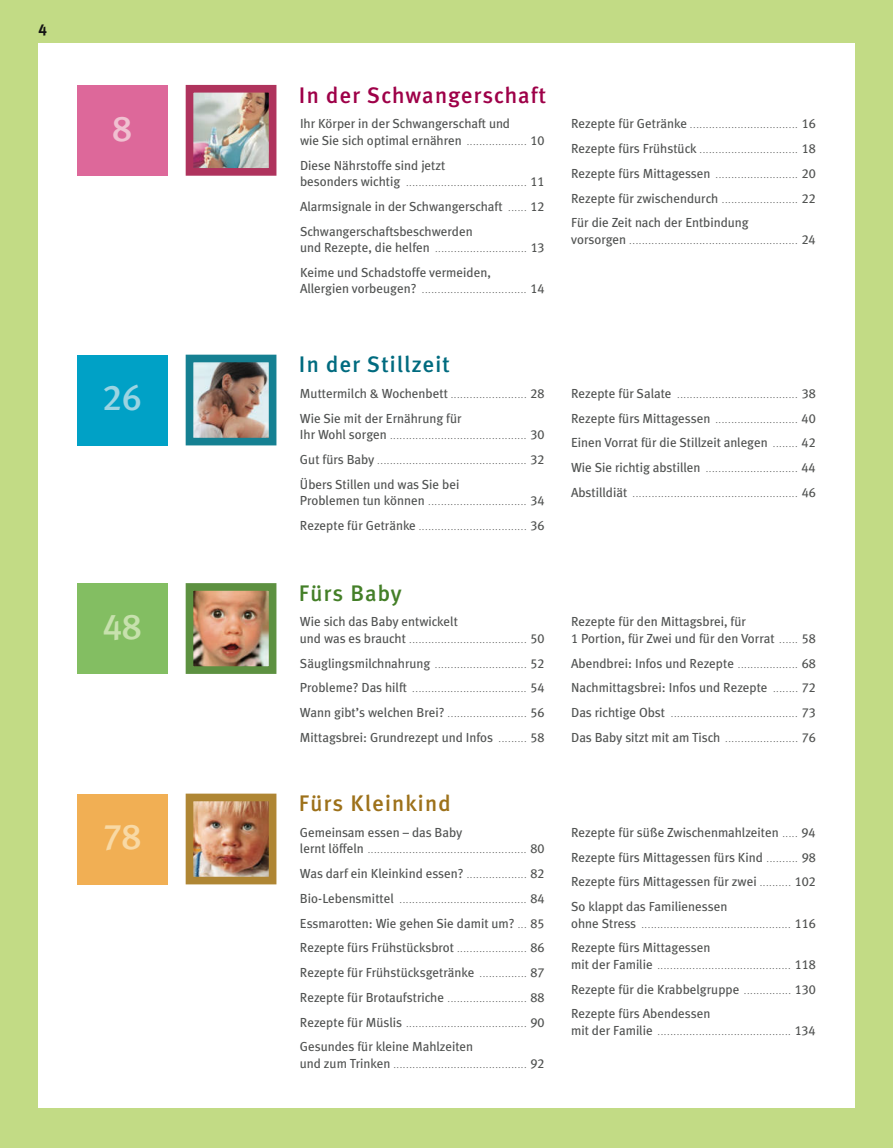
<style>
.page{position:relative;width:893px;height:1148px;background:#c2db85}
.page>*{position:absolute;margin:0;border:0;box-sizing:border-box;transform-origin:0 0}
.t1{font:500 36px "Meta GU";color:#9cd4e2}
.t2{font:500 36px "Meta GU";color:#f8d9a5}
.t3{font:500 36px "Meta GU";color:#c7e1ad}
.t4{font:500 36px "Meta GU";color:#f0c1d1}
.t5{font:500 22.5px "Meta GU";letter-spacing:.05em;color:#9e0048}
.t6{font:500 22.5px "Meta GU";letter-spacing:.055em;color:#006b7f}
.t7{font:500 22.5px "Meta GU";letter-spacing:.055em;color:#9d711a}
.t8{font:500 22.5px "Meta GU";letter-spacing:.05em;color:#447f28}
.t9{font:700 15.75px "Meta GU";color:#141414}
.t10{font:13.2px/24.8px "Meta GU";color:#505251}
.t11{font:7.5px "Meta GU";color:#505251}
.s1{font-size:7.5px}
.s2{font-size:13.2px}
</style>
<div class="page">
<div style="left:38px;top:44px;width:817px;height:1064px;background:#fff"></div>
<div style="left:77px;top:355px;width:90px;height:90px;background:#00a1c6"></div>
<img style="left:195px;top:364px;width:72px;height:72px">
<div style="left:186px;top:355px;width:90px;height:90px;border:8px solid #158092"></div>
<div style="left:77px;top:793px;width:90px;height:91px;background:#f1af54"></div>
<img style="left:195px;top:802px;width:72px;height:73px">
<div style="left:186px;top:793px;width:90px;height:91px;border:8px solid #af8634"></div>
<div style="left:77px;top:85px;width:90px;height:91px;background:#dd689a"></div>
<img style="left:195px;top:94px;width:72px;height:73px">
<div style="left:186px;top:85px;width:90px;height:91px;border:8px solid #af335d"></div>
<div style="left:77px;top:583px;width:90px;height:91px;background:#83be62"></div>
<img style="left:195px;top:592px;width:72px;height:73px">
<div style="left:186px;top:583px;width:90px;height:91px;border:8px solid #5d9141"></div>
<h3 class="t9" style="left:38px;top:24px;width:10px">4</h3>
<h2 class="t5" style="left:299px;top:86px;width:249px">In der Schwangerschaft</h2>
<h1 class="t4" style="left:112px;top:114px;width:21px">8</h1>
<h3 class="t10" style="left:300px;top:116px;width:246px;line-height:16.5px">Ihr Körper in der Schwangerschaft und<br>wie Sie sich optimal ernähren <span class="s1">. . . . . . . . . . . . . . . . . . .</span> 10</h3>
<h3 class="t10" style="left:300px;top:153px;width:147px">Diese Nährstoffe sind jetzt</h3>
<p class="t11" style="left:300px;top:180px;width:246px"><span class="s2">besonders wichtig</span> ...................................... <span class="s2">11</span></p>
<h3 class="t10" style="left:300px;top:195px;width:246px">Alarmsignale in der Schwangerschaft <span class="s1">. . . . . .</span> 12<br>Schwangerschaftsbeschwerden</h3>
<p class="t11" style="left:300px;top:246px;width:246px"><span class="s2">und Rezepte, die helfen</span> ............................. <span class="s2">13</span></p>
<h3 class="t10" style="left:300px;top:261px;width:192px">Keime und Schadstoffe vermeiden,</h3>
<p class="t11" style="left:300px;top:288px;width:246px"><span class="s2">Allergienvorbeugen?</span> ................................. <span class="s2">14</span></p>
<h2 class="t6" style="left:299px;top:356px;width:152px">In der Stillzeit</h2>
<h1 class="t1" style="left:103px;top:384px;width:40px">26</h1>
<h3 class="t10" style="left:300px;top:382px;width:246px">Muttermilch &amp; Wochenbett <span class="s1">........................</span> 28<br>Wie Sie mit der Ernährung für</h3>
<p class="t11" style="left:300px;top:434px;width:246px"><span class="s2">Ihr Wohl sorgen</span> ........................................... <span class="s2">30</span></p>
<p class="t11" style="left:300px;top:458px;width:246px"><span class="s2">Gut fürs Baby</span> ............................................... <span class="s2">32</span></p>
<h3 class="t10" style="left:300px;top:473px;width:161px">Übers Stillen und was Sie bei</h3>
<p class="t11" style="left:300px;top:500px;width:246px"><span class="s2">Problemen tun können</span> ............................... <span class="s2">34</span></p>
<p class="t11" style="left:300px;top:524px;width:246px"><span class="s2">Rezepte für Getränke</span> .................................. <span class="s2">36</span></p>
<h2 class="t8" style="left:299px;top:584px;width:104px">Fürs Baby</h2>
<h1 class="t3" style="left:103px;top:612px;width:40px">48</h1>
<h3 class="t10" style="left:300px;top:610px;width:159px">Wie sich das Baby entwickelt</h3>
<p class="t11" style="left:300px;top:637px;width:246px"><span class="s2">und was es braucht</span> ..................................... <span class="s2">50</span></p>
<p class="t11" style="left:300px;top:662px;width:246px"><span class="s2">Säuglingsmilchnahrung</span> ............................. <span class="s2">52</span></p>
<p class="t11" style="left:300px;top:687px;width:246px"><span class="s2">Probleme? Das hilft</span> .................................... <span class="s2">54</span></p>
<p class="t11" style="left:300px;top:711px;width:246px"><span class="s2">Wann gibt’s welchen Brei?</span> ......................... <span class="s2">56</span></p>
<h3 class="t10" style="left:300px;top:726px;width:246px">Mittagsbrei: Grundrezept und Infos <span class="s1">. . . . . . . . .</span> 58</h3>
<h2 class="t7" style="left:299px;top:794px;width:153px">Fürs Kleinkind</h2>
<h1 class="t2" style="left:103px;top:822px;width:40px">78</h1>
<h3 class="t10" style="left:300px;top:821px;width:164px">Gemeinsam essen – das Baby</h3>
<p class="t11" style="left:300px;top:848px;width:246px"><span class="s2">lernt löffeln</span> .................................................. <span class="s2">80</span></p>
<h3 class="t10" style="left:300px;top:862px;width:246px">Was darf ein Kleinkind essen? <span class="s1">...................</span> 82</h3>
<p class="t11" style="left:300px;top:897px;width:246px"><span class="s2">Bio-Lebensmittel</span> ........................................ <span class="s2">84</span></p>
<h3 class="t10" style="left:300px;top:911px;width:246px;text-align:justify">Essmarotten: Wie gehen Sie damit um? <span class="s1">. . .</span> 85<br>Rezepte fürs Frühstücksbrot <span class="s1">......................</span> 86<br>Rezepte für Frühstücksgetränke <span class="s1">. . . . . . . . . . . . . . .</span> 87<br>Rezepte für Brotaufstriche <span class="s1">.........................</span> 88</h3>
<p class="t11" style="left:300px;top:1021px;width:246px"><span class="s2">Rezepte für Müslis</span> ...................................... <span class="s2">90</span></p>
<h3 class="t10" style="left:300px;top:1035px;width:175px">Gesundes für kleine Mahlzeiten</h3>
<p class="t11" style="left:300px;top:1062px;width:246px"><span class="s2">und zum Trinken</span> .......................................... <span class="s2">92</span></p>
<p class="t11" style="left:571px;top:123px;width:246px"><span class="s2">Rezepte für Getränke</span> .................................. <span class="s2">16</span></p>
<p class="t11" style="left:571px;top:147px;width:246px"><span class="s2">Rezepte fürs Frühstück</span> ............................... <span class="s2">18</span></p>
<p class="t11" style="left:571px;top:172px;width:246px"><span class="s2">Rezepte fürs Mittagessen</span> .......................... <span class="s2">20</span></p>
<h3 class="t10" style="left:571px;top:186px;width:246px">Rezepte für zwischendurch <span class="s1">........................</span> 22<br>Für die Zeit nach der Entbindung</h3>
<p class="t11" style="left:571px;top:238px;width:246px"><span class="s2">vorsorgen</span> ..................................................... <span class="s2">24</span></p>
<p class="t11" style="left:571px;top:392px;width:246px"><span class="s2">Rezepte für Salate</span> ...................................... <span class="s2">38</span></p>
<p class="t11" style="left:571px;top:417px;width:246px"><span class="s2">Rezepte fürs Mittagessen</span> .......................... <span class="s2">40</span></p>
<h3 class="t10" style="left:571px;top:431px;width:246px">Einen Vorrat für die Stillzeit anlegen <span class="s1">. . . . . . . .</span> 42</h3>
<p class="t11" style="left:571px;top:467px;width:246px"><span class="s2">Wie Sie richtig abstillen</span> ............................. <span class="s2">44</span></p>
<p class="t11" style="left:571px;top:491px;width:246px"><span class="s2">Abstilldiät</span> .................................................... <span class="s2">46</span></p>
<h3 class="t10" style="left:571px;top:614px;width:246px;line-height:16.5px">Rezepte für den Mittagsbrei, für<br>1 Portion, für Zwei und für den Vorrat <span class="s1">. . . . . .</span> 58</h3>
<h3 class="t10" style="left:571px;top:651px;width:246px">Abendbrei: Infos und Rezepte <span class="s1">. . . . . . . . . . . . . . . . . . .</span> 68<br>Nachmittagsbrei: Infos und Rezepte <span class="s1">. . . . . . . .</span> 72</h3>
<p class="t11" style="left:571px;top:711px;width:246px"><span class="s2">Das richtige Obst</span> ........................................ <span class="s2">73</span></p>
<h3 class="t10" style="left:571px;top:726px;width:246px">Das Baby sitzt mit am Tisch <span class="s1">.......................</span> 76</h3>
<h3 class="t10" style="left:571px;top:821px;width:246px;text-align:justify">Rezepte für süße Zwischenmahlzeiten <span class="s1">. . . . .</span> 94<br>Rezepte fürs Mittagessen fürs Kind <span class="s1">. . . . . . . . . .</span> 98<br>Rezepte fürs Mittagessen für zwei <span class="s1">. . . . . . . . . .</span> 102<br>So klappt das Familienessen</h3>
<p class="t11" style="left:571px;top:922px;width:246px"><span class="s2">ohne Stress</span> ............................................... <span class="s2">116</span></p>
<h3 class="t10" style="left:571px;top:936px;width:141px">Rezepte fürs Mittagessen</h3>
<p class="t11" style="left:571px;top:963px;width:246px"><span class="s2">mit der Familie</span> .......................................... <span class="s2">118</span></p>
<h3 class="t10" style="left:571px;top:977px;width:246px">Rezepte für die Krabbelgruppe <span class="s1">. . . . . . . . . . . . . . .</span> 130<br>Rezepte fürs Abendessen</h3>
<p class="t11" style="left:571px;top:1029px;width:246px"><span class="s2">mit der Familie</span> .......................................... <span class="s2">134</span></p>
</div>
